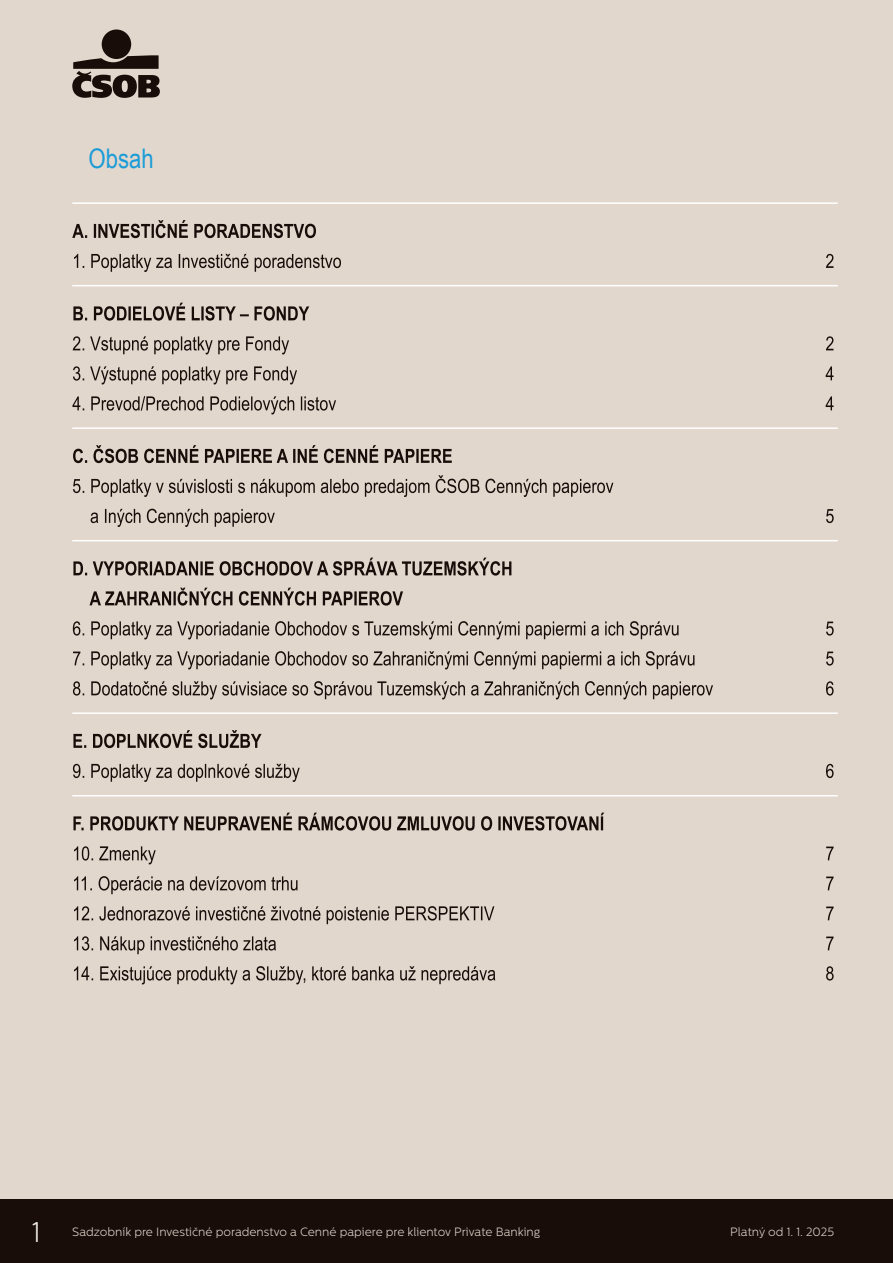
<style>
.page{position:relative;width:893px;height:1263px;background:#e2d7cd}
.page>*{position:absolute;margin:0;border:0;box-sizing:border-box;transform-origin:0 0}
.t1{font:300 28.5px "Centrale Sans";color:#f0ebe5}
.t2{font:27px "Arial Narrow";color:#1b9cd8}
.t3{font:300 12px "Centrale Sans";color:#e2d7cd}
</style>
<div class="page">
<div style="left:0;top:1199px;width:893px;height:64px;background:#190d0a"></div>
<div style="left:102px;top:30px;width:29px;height:29px;background:#190d0a;border-radius:50%"></div>
<svg style="left:72px;top:55px;width:88px;height:43px"></svg>
<hr style="left:72px;top:202px;width:766px;height:2px;background:#fff">
<hr style="left:72px;top:285px;width:766px;height:1px;background:#fff">
<hr style="left:72px;top:427px;width:766px;height:2px;background:#fff">
<hr style="left:72px;top:540px;width:766px;height:1px;background:#fff">
<hr style="left:72px;top:712px;width:766px;height:2px;background:#fff">
<hr style="left:72px;top:795px;width:766px;height:1px;background:#fff">
<svg style="left:72px;top:220px;width:244px;height:18px"></svg>
<svg style="left:74px;top:254px;width:267px;height:18px"></svg>
<svg style="left:826px;top:254px;width:7px;height:14px"></svg>
<svg style="left:73px;top:303px;width:236px;height:18px"></svg>
<svg style="left:73px;top:336px;width:216px;height:18px"></svg>
<svg style="left:826px;top:336px;width:7px;height:14px"></svg>
<svg style="left:73px;top:366px;width:224px;height:18px"></svg>
<svg style="left:826px;top:366px;width:7px;height:14px"></svg>
<svg style="left:72px;top:396px;width:264px;height:18px"></svg>
<svg style="left:826px;top:396px;width:7px;height:14px"></svg>
<svg style="left:73px;top:445px;width:379px;height:18px"></svg>
<svg style="left:73px;top:475px;width:540px;height:22px"></svg>
<svg style="left:91px;top:509px;width:184px;height:18px"></svg>
<svg style="left:826px;top:509px;width:8px;height:14px"></svg>
<svg style="left:73px;top:558px;width:438px;height:18px"></svg>
<svg style="left:89px;top:588px;width:314px;height:18px"></svg>
<svg style="left:73px;top:621px;width:605px;height:18px"></svg>
<svg style="left:826px;top:622px;width:8px;height:14px"></svg>
<svg style="left:73px;top:651px;width:621px;height:18px"></svg>
<svg style="left:826px;top:651px;width:8px;height:15px"></svg>
<svg style="left:73px;top:681px;width:640px;height:18px"></svg>
<svg style="left:826px;top:681px;width:8px;height:15px"></svg>
<svg style="left:73px;top:730px;width:189px;height:18px"></svg>
<svg style="left:73px;top:764px;width:227px;height:18px"></svg>
<svg style="left:826px;top:764px;width:8px;height:14px"></svg>
<svg style="left:73px;top:816px;width:11px;height:14px"></svg>
<svg style="left:90px;top:813px;width:514px;height:17px"></svg>
<svg style="left:74px;top:846px;width:82px;height:18px"></svg>
<svg style="left:826px;top:846px;width:8px;height:14px"></svg>
<svg style="left:74px;top:876px;width:223px;height:18px"></svg>
<svg style="left:826px;top:876px;width:8px;height:14px"></svg>
<svg style="left:74px;top:906px;width:420px;height:18px"></svg>
<svg style="left:826px;top:906px;width:8px;height:14px"></svg>
<svg style="left:74px;top:936px;width:202px;height:18px"></svg>
<svg style="left:826px;top:936px;width:8px;height:14px"></svg>
<svg style="left:74px;top:966px;width:421px;height:18px"></svg>
<svg style="left:826px;top:966px;width:8px;height:14px"></svg>
<h2 class="t2" style="left:89px;top:139px;width:67px">Obsah</h2>
<h1 class="t1" style="left:32px;top:1216px;width:11px">1</h1>
<p class="t3" style="left:72px;top:1225px;width:469px">Sadzobník pre Investičné poradenstvo a Cenné papiere pre klientov Private Banking</p>
<p class="t3" style="left:730px;top:1225px;width:106px">Platný od 1. 1. 2025</p>
</div>
